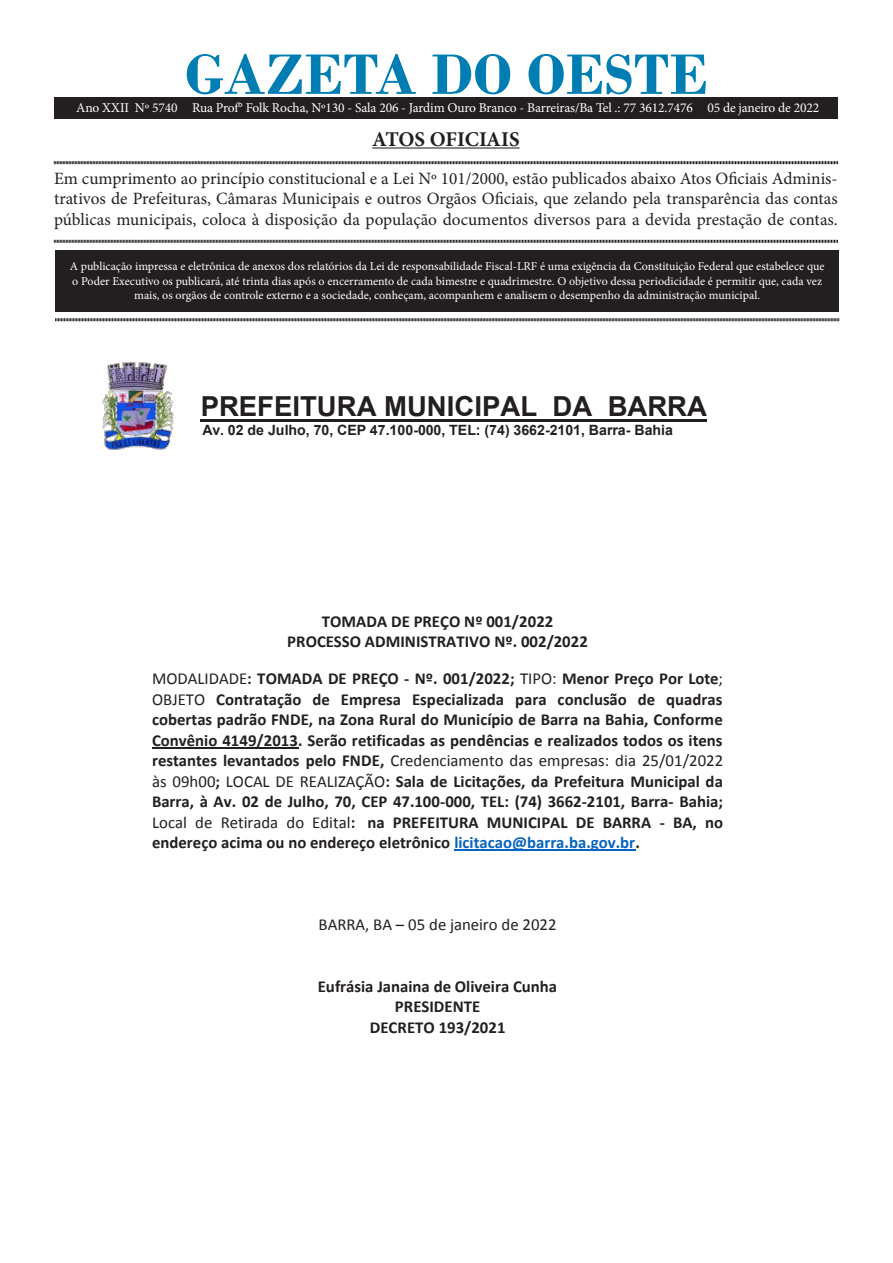
<style>
.page{position:relative;width:893px;height:1263px;background:#fff}
.page>*{position:absolute;margin:0;border:0;box-sizing:border-box;transform-origin:0 0}
.t1{font:700 60px "Bodoni";color:#007eb4}
.t2{font:700 27.6px "Arial";color:#231f20}
.t3{font:700 21px "Minion Pro";letter-spacing:-.005em;color:#231f20}
.t4{font:17.25px/20.7px "Minion Pro";color:#231f20;text-align:justify}
.t5{font:700 16.8px/20.5px "Calibri";color:#231f20;text-align:center}
.t6{font:16.8px "Calibri";color:#231f20}
.t7{font:700 14.25px "Arial";color:#231f20}
.t8{font:13.5px "Minion Pro";letter-spacing:-.01em;color:#fff}
.t9{font:12px/14.4px "Minion Pro";color:#fff;text-align:center}
.s1{font-weight:400}
.s2{color:#0563c1}
</style>
<div class="page">
<div style="left:55px;top:250px;width:784px;height:61px;background:#231f20"></div>
<hr style="left:372px;top:147px;width:148px;height:2px;background:#231f20">
<svg style="left:54px;top:161px;width:784px;height:4px;background:#908e8e"></svg>
<svg style="left:54px;top:239px;width:784px;height:4px;background:#908e8e"></svg>
<svg style="left:55px;top:318px;width:784px;height:4px;background:#908e8e"></svg>
<div style="left:54px;top:98px;width:784px;height:20px;background:#231f20"></div>
<hr style="left:201px;top:419px;width:506px;height:3px;background:#231f20">
<img style="left:102px;top:362px;width:72px;height:88px">
<hr style="left:152px;top:747px;width:146px;height:1px;background:#231f20">
<hr style="left:454px;top:850px;width:181px;height:1px;background:#0563c1">
<p class="t1" style="left:185px;top:39px;width:525px">GAZETA DO OESTE</p>
<p class="t3" style="left:372px;top:124px;width:149px">ATOS OFICIAIS</p>
<p class="t4" style="left:54px;top:168px;width:785px">Em cumprimento ao princípio constitucional e a Lei Nº 101/2000, estão publicados abaixo Atos Oficiais Adminis&shy;trativos de Prefeituras, Câmaras Municipais e outros Orgãos Oficiais, que zelando pela transparência das contas públicas municipais, coloca à disposição da população documentos diversos para a devida prestação de contas.</p>
<p class="t9" style="left:70px;top:259px;width:756px">A publicação impressa e eletrônica de anexos dos relatórios da Lei de responsabilidade Fiscal-LRF é uma exigência da Constituição Federal que estabelece que o Poder Executivo os publicará, até trinta dias após o encerramento de cada bimestre e quadrimestre. O objetivo dessa periodicidade é permitir que, cada vez mais, os orgãos de controle externo e a sociedade, conheçam, acompanhem e analisem o desempenho da administração municipal.</p>
<p class="t8" style="left:76px;top:98px;width:744px">Ano XXII Nº 5740 Rua Prof° Folk Rocha, Nº130 - Sala 206 - Jardim Ouro Branco - Barreiras/Ba Tel .: 77 3612.7476 05 de janeiro de 2022</p>
<p class="t2" style="left:201px;top:388px;width:508px">PREFEITURA MUNICIPAL DA BARRA</p>
<p class="t7" style="left:202px;top:420px;width:472px">Av. 02 de Julho, 70, CEP 47.100-000, TEL: (74) 3662-2101, Barra- Bahia</p>
<p class="t5" style="left:287px;top:611px;width:302px">TOMADA DE PREÇO Nº 001/2022<br>PROCESSO ADMINISTRATIVO Nº. 002/2022</p>
<p class="t5" style="left:152px;top:668px;width:573px;text-align:justify"><span class="s1">MODALIDADE</span>: TOMADA DE PREÇO - Nº. 001/2022; <span class="s1">TIPO:</span> Menor Preço Por Lote<span class="s1">; OBJETO</span> Contratação de Empresa Especializada para conclusão de quadras cobertas padrão FNDE, na Zona Rural do Município de Barra na Bahia, Conforme Convênio 4149/2013. Serão retificadas as pendências e realizados todos os itens restantes levantados pelo FNDE, <span class="s1">Credenciamento das empresas: dia 25/01/2022 às 09h00</span>; <span class="s1">LOCAL DE REALIZAÇÃO</span>: Sala de Licitações, da Prefeitura Municipal da Barra, à Av. 02 de Julho, 70, CEP 47.100-000, TEL: (74) 3662-2101, Barra- Bahia; <span class="s1">Local de Retirada do Edital</span>: na PREFEITURA MUNICIPAL DE BARRA - BA, no endereço acima ou no endereço eletrônico <span class="s2">licitacao@barra.ba.gov.br</span>.</p>
<p class="t6" style="left:319px;top:914px;width:240px">BARRA, BA – 05 de janeiro de 2022</p>
<p class="t5" style="left:318px;top:976px;width:241px">Eufrásia Janaina de Oliveira Cunha<br>PRESIDENTE<br>DECRETO 193/2021</p>
</div>
